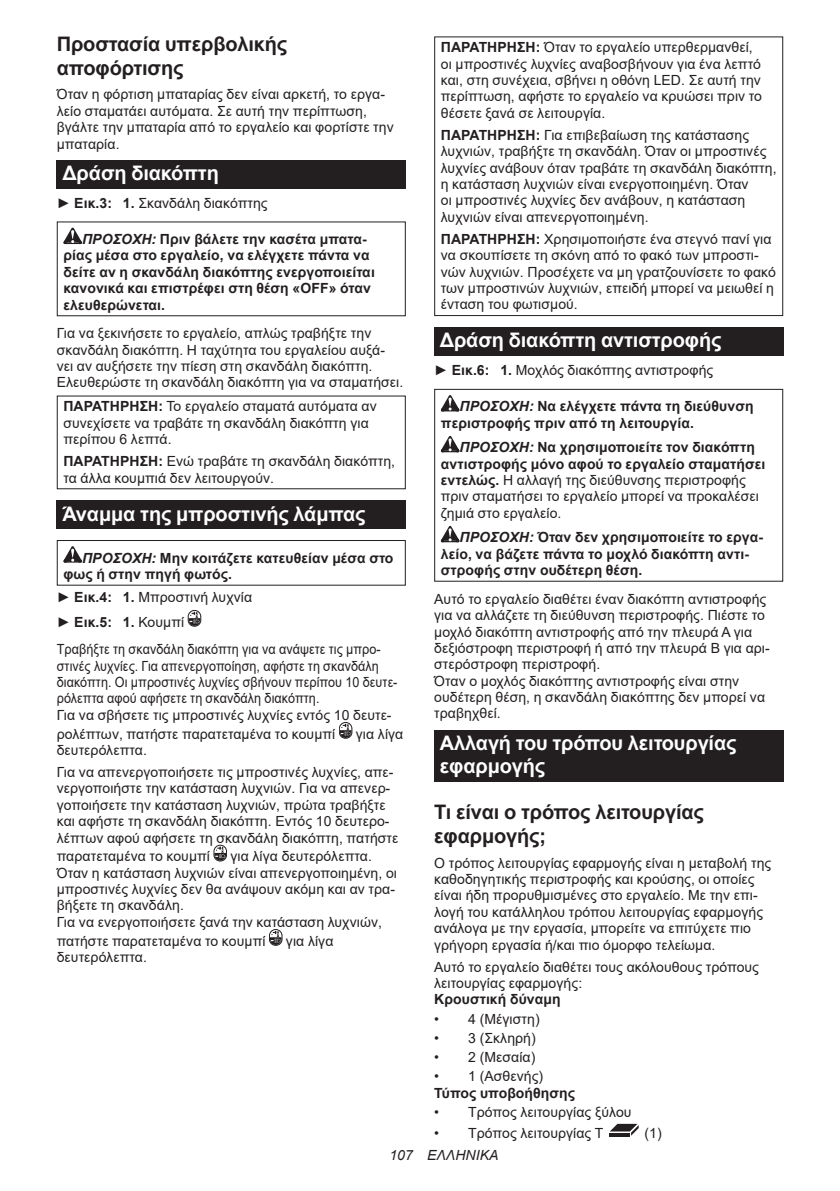
<style>
.page{position:relative;width:840px;height:1191px;background:#fff}
.page>*{position:absolute;margin:0;border:0;box-sizing:border-box;transform-origin:0 0}
.t1{font:700 20px/23.4px "Arial";letter-spacing:-.01em;color:#fff}
.t2{font:700 20px/23.4px "Arial";letter-spacing:-.01em;color:#231f20}
.t3{font:14px/16.4px "Arial";letter-spacing:.005em;color:#231f20}
.t4{font:700 14px/16.4px "Arial";letter-spacing:.005em;color:#231f20}
.t5{font:14px/16.4px "Arial";letter-spacing:.005em;color:#231f20;scale:.9 1}
.t6{font:italic 14px "Arial";letter-spacing:.005em;color:#231f20}
.s1{font-weight:700}
.s2{font-style:italic}
.s3{font-weight:700;font-style:italic}
</style>
<div class="page">
<div style="left:57px;top:160px;width:348px;height:28px;background:#231f20"></div>
<svg style="left:63px;top:228px;width:19px;height:16px"></svg>
<div style="left:57px;top:221px;width:348px;height:95px;border:1px solid #231f20"></div>
<div style="left:57px;top:500px;width:348px;height:29px;background:#231f20"></div>
<svg style="left:63px;top:546px;width:19px;height:16px"></svg>
<div style="left:57px;top:540px;width:348px;height:45px;border:1px solid #231f20"></div>
<svg style="left:188px;top:610px;width:13px;height:16px"></svg>
<svg style="left:339px;top:722px;width:13px;height:16px"></svg>
<svg style="left:213px;top:845px;width:14px;height:16px"></svg>
<svg style="left:269px;top:929px;width:13px;height:16px"></svg>
<div style="left:434px;top:36px;width:348px;height:280px;border:1px solid #231f20"></div>
<div style="left:434px;top:327px;width:348px;height:29px;background:#231f20"></div>
<svg style="left:440px;top:395px;width:19px;height:16px"></svg>
<svg style="left:440px;top:436px;width:19px;height:16px"></svg>
<svg style="left:440px;top:526px;width:19px;height:16px"></svg>
<div style="left:434px;top:389px;width:348px;height:193px;border:1px solid #231f20"></div>
<div style="left:434px;top:730px;width:348px;height:51px;background:#231f20"></div>
<svg style="left:610px;top:1123px;width:28px;height:12px"></svg>
<hr style="left:608px;top:1133px;width:21px;height:3px;background:#231f20">
<h1 class="t2" style="left:57px;top:33px;width:232px">Προστασία υπερβολικής αποφόρτισης</h1>
<p class="t3" style="left:57px;top:86px;width:338px">Όταν η φόρτιση μπαταρίας δεν είναι αρκετή, το εργα&shy;λείο σταματάει αυτόματα. Σε αυτή την περίπτωση, βγάλτε την μπαταρία από το εργαλείο και φορτίστε την μπαταρία.</p>
<h1 class="t1" style="left:62px;top:161px;width:158px">Δράση διακόπτη</h1>
<p class="t3" style="left:57px;top:194px;width:212px">► <span class="s1">Εικ.3: 1.</span> Σκανδάλη διακόπτης</p>
<p class="t4" style="left:63px;top:231px;width:313px;text-indent:19px"><span class="s2">ΠΡΟΣΟΧΗ:</span> Πριν βάλετε την κασέτα μπατα&shy;ρίας μέσα στο εργαλείο, να ελέγχετε πάντα να δείτε αν η σκανδάλη διακόπτης ενεργοποιείται κανονικά και επιστρέφει στη θέση «OFF» όταν ελευθερώνεται.</p>
<p class="t3" style="left:57px;top:325px;width:348px">Για να ξεκινήσετε το εργαλείο, απλώς τραβήξτε την σκανδάλη διακόπτη. Η ταχύτητα του εργαλείου αυξά&shy;νει αν αυξήσετε την πίεση στη σκανδάλη διακόπτη.<br>Ελευθερώστε τη σκανδάλη διακόπτη για να σταματήσει.</p>
<p class="t3" style="left:63px;top:398px;width:315px"><span class="s1">ΠΑΡΑΤΗΡΗΣΗ:</span> Το εργαλείο σταματά αυτόματα αν συνεχίσετε να τραβάτε τη σκανδάλη διακόπτη για περίπου 6 λεπτά.</p>
<p class="t3" style="left:63px;top:453px;width:333px"><span class="s1">ΠΑΡΑΤΗΡΗΣΗ:</span> Ενώ τραβάτε τη σκανδάλη διακόπτη, τα άλλα κουμπιά δεν λειτουργούν.</p>
<h1 class="t1" style="left:62px;top:502px;width:304px">Άναμμα της μπροστινής λάμπας</h1>
<p class="t4" style="left:63px;top:549px;width:331px;text-indent:19px"><span class="s2">ΠΡΟΣΟΧΗ:</span> Μην κοιτάζετε κατευθείαν μέσα στο φως ή στην πηγή φωτός.</p>
<p class="t3" style="left:57px;top:585px;width:197px;line-height:24.4px">► <span class="s1">Εικ.4: 1.</span> Μπροστινή λυχνία ► <span class="s1">Εικ.5: 1.</span> Κουμπί</p>
<p class="t5" style="left:57px;top:641px;width:380px">Τραβήξτε τη σκανδάλη διακόπτη για να ανάψετε τις μπρο&shy;στινές λυχνίες. Για απενεργοποίηση, αφήστε τη σκανδάλη διακόπτη. Οι μπροστινές λυχνίες σβήνουν περίπου 10 δευτε&shy;ρόλεπτα αφού αφήσετε τη σκανδάλη διακόπτη.<br>Για να σβήσετε τις μπροστινές λυχνίες εντός 10 δευτε-</p>
<p class="t3" style="left:57px;top:725px;width:280px">ρολέπτων, πατήστε παρατεταμένα το κουμπί</p>
<p class="t3" style="left:355px;top:725px;width:49px">για λίγα</p>
<p class="t3" style="left:57px;top:739px;width:338px;line-height:22px">δευτερόλεπτα.<br>Για να απενεργοποιήσετε τις μπροστινές λυχνίες, απε-</p>
<p class="t3" style="left:57px;top:780px;width:343px">νεργοποιήστε την κατάσταση λυχνιών. Για να απενερ&shy;γοποιήσετε την κατάσταση λυχνιών, πρώτα τραβήξτε και αφήστε τη σκανδάλη διακόπτη. Εντός 10 δευτερο&shy;λέπτων αφού αφήσετε τη σκανδάλη διακόπτη, πατήστε</p>
<p class="t3" style="left:57px;top:848px;width:155px">παρατεταμένα το κουμπί</p>
<p class="t3" style="left:57px;top:848px;width:341px;text-indent:174px">για λίγα δευτερόλεπτα.<br>Όταν η κατάσταση λυχνιών είναι απενεργοποιημένη, οι μπροστινές λυχνίες δεν θα ανάψουν ακόμη και αν τρα&shy;βήξετε τη σκανδάλη.<br>Για να ενεργοποιήσετε ξανά την κατάσταση λυχνιών,</p>
<p class="t3" style="left:57px;top:932px;width:210px">πατήστε παρατεταμένα το κουμπί</p>
<p class="t3" style="left:286px;top:932px;width:49px">για λίγα</p>
<p class="t3" style="left:57px;top:948px;width:92px">δευτερόλεπτα.</p>
<p class="t3" style="left:440px;top:39px;width:322px"><span class="s1">ΠΑΡΑΤΗΡΗΣΗ:</span> Όταν το εργαλείο υπερθερμανθεί, οι μπροστινές λυχνίες αναβοσβήνουν για ένα λεπτό και, στη συνέχεια, σβήνει η οθόνη LED. Σε αυτή την περίπτωση, αφήστε το εργαλείο να κρυώσει πριν το θέσετε ξανά σε λειτουργία.</p>
<p class="t3" style="left:440px;top:127px;width:337px"><span class="s1">ΠΑΡΑΤΗΡΗΣΗ:</span> Για επιβεβαίωση της κατάστασης λυχνιών, τραβήξτε τη σκανδάλη. Όταν οι μπροστινές λυχνίες ανάβουν όταν τραβάτε τη σκανδάλη διακόπτη, η κατάσταση λυχνιών είναι ενεργοποιημένη. Όταν<br>οι μπροστινές λυχνίες δεν ανάβουν, η κατάσταση λυχνιών είναι απενεργοποιημένη.</p>
<p class="t3" style="left:440px;top:231px;width:336px"><span class="s1">ΠΑΡΑΤΗΡΗΣΗ:</span> Χρησιμοποιήστε ένα στεγνό πανί για να σκουπίσετε τη σκόνη από το φακό των μπροστι&shy;νών λυχνιών. Προσέχετε να μη γρατζουνίσετε το φακό των μπροστινών λυχνιών, επειδή μπορεί να μειωθεί η ένταση του φωτισμού.</p>
<h1 class="t1" style="left:439px;top:329px;width:283px">Δράση διακόπτη αντιστροφής</h1>
<p class="t3" style="left:434px;top:362px;width:280px">► <span class="s1">Εικ.6: 1.</span> Μοχλός διακόπτης αντιστροφής</p>
<p class="t4" style="left:440px;top:398px;width:314px;text-indent:19px"><span class="s2">ΠΡΟΣΟΧΗ:</span> Να ελέγχετε πάντα τη διεύθυνση περιστροφής πριν από τη λειτουργία.</p>
<p class="t3" style="left:440px;top:439px;width:326px;text-indent:19px"><span class="s3">ΠΡΟΣΟΧΗ:</span> <span class="s1">Να χρησιμοποιείτε τον διακόπτη αντιστροφής μόνο αφού το εργαλείο σταματήσει εντελώς.</span> Η αλλαγή της διεύθυνσης περιστροφής πριν σταματήσει το εργαλείο μπορεί να προκαλέσει ζημιά στο εργαλείο.</p>
<p class="t4" style="left:440px;top:529px;width:323px;text-indent:19px"><span class="s2">ΠΡΟΣΟΧΗ:</span> Όταν δεν χρησιμοποιείτε το εργα&shy;λείο, να βάζετε πάντα το μοχλό διακόπτη αντι&shy;στροφής στην ουδέτερη θέση.</p>
<p class="t3" style="left:434px;top:590px;width:337px">Αυτό το εργαλείο διαθέτει έναν διακόπτη αντιστροφής για να αλλάζετε τη διεύθυνση περιστροφής. Πιέστε το μοχλό διακόπτη αντιστροφής από την πλευρά Α για δεξιόστροφη περιστροφή ή από την πλευρά Β για αρι&shy;στερόστροφη περιστροφή.<br>Όταν ο μοχλός διακόπτης αντιστροφής είναι στην ουδέτερη θέση, η σκανδάλη διακόπτης δεν μπορεί να τραβηχθεί.</p>
<h1 class="t1" style="left:439px;top:731px;width:298px">Αλλαγή του τρόπου λειτουργίας εφαρμογής</h1>
<h1 class="t2" style="left:434px;top:801px;width:271px">Τι είναι ο τρόπος λειτουργίας εφαρμογής;</h1>
<p class="t3" style="left:434px;top:854px;width:338px">Ο τρόπος λειτουργίας εφαρμογής είναι η μεταβολή της καθοδηγητικής περιστροφής και κρούσης, οι οποίες είναι ήδη προρυθμισμένες στο εργαλείο. Με την επι&shy;λογή του κατάλληλου τρόπου λειτουργίας εφαρμογής ανάλογα με την εργασία, μπορείτε να επιτύχετε πιο γρήγορη εργασία ή/και πιο όμορφο τελείωμα.</p>
<p class="t3" style="left:434px;top:958px;width:326px">Αυτό το εργαλείο διαθέτει τους ακόλουθους τρόπους λειτουργίας εφαρμογής:</p>
<p class="t4" style="left:434px;top:991px;width:128px">Κρουστική δύναμη</p>
<p class="t3" style="left:434px;top:1010px;width:107px">• 4 (Μέγιστη)</p>
<p class="t3" style="left:434px;top:1029px;width:103px">• 3 (Σκληρή)</p>
<p class="t3" style="left:434px;top:1048px;width:103px">• 2 (Μεσαία)</p>
<p class="t3" style="left:434px;top:1068px;width:110px">• 1 (Ασθενής)</p>
<p class="t4" style="left:434px;top:1084px;width:142px">Τύπος υποβοήθησης</p>
<p class="t3" style="left:434px;top:1103px;width:199px">• Τρόπος λειτουργίας ξύλου</p>
<p class="t3" style="left:434px;top:1125px;width:170px">• Τρόπος λειτουργίας T</p>
<p class="t3" style="left:644px;top:1125px;width:19px">(1)</p>
<p class="t6" style="left:389px;top:1146px;width:111px">107 ΕΛΛΗΝΙΚΑ</p>
</div>
